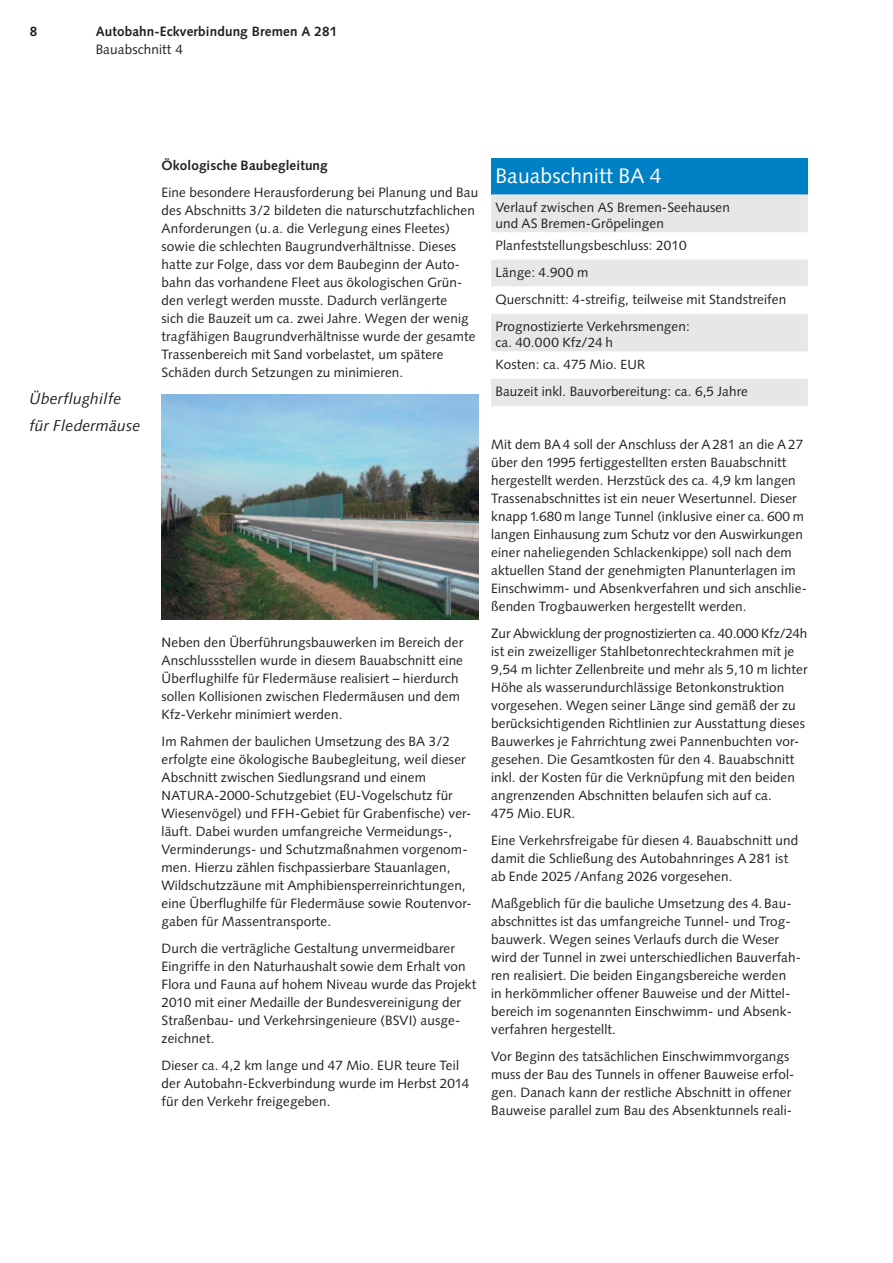
<style>
.page{position:relative;width:893px;height:1263px;background:#fff}
.page>*{position:absolute;margin:0;border:0;box-sizing:border-box;transform-origin:0 0}
._10_Tabellenüberschr{font:21px "Syntax";letter-spacing:.01em;color:#fff}
.t1{font:italic 15.75px/27px "Syntax";letter-spacing:.01em;color:#231f20}
._1_Lauftext{font:13.5px/18px "Syntax";letter-spacing:.01em;color:#231f20}
._8_Tabellentext{font:13.5px/16.5px "Syntax";letter-spacing:.01em;color:#231f20}
._2_Lauftext_bold{font:700 13.5px "Syntax";letter-spacing:.01em;color:#231f20}
.s1{font-size:13.2px}
</style>
<div class="page">
<div style="left:491px;top:158px;width:317px;height:36px;background:#0080c5"></div>
<div style="left:491px;top:194px;width:317px;height:211px;background:#e6e7e9"></div>
<svg style="left:491px;top:232px;width:317px;height:147px"></svg>
<hr style="left:491px;top:405px;width:317px;height:1px;background:#e6e7e9">
<img style="left:162px;top:395px;width:316px;height:225px">
<p class="_2_Lauftext_bold" style="left:30px;top:23px;width:9px">8</p>
<p class="_2_Lauftext_bold" style="left:96px;top:23px;width:243px">Autobahn-Eckverbindung Bremen A 281</p>
<p class="_1_Lauftext" style="left:96px;top:40px;width:89px">Bauabschnitt 4</p>
<p class="t1" style="left:30px;top:385px;width:112px">Überflughilfe für Fledermäuse</p>
<p class="_2_Lauftext_bold" style="left:162px;top:157px;width:168px">Ökologische Baubegleitung</p>
<p class="_1_Lauftext" style="left:162px;top:183px;width:318px">Eine besondere Herausforderung bei Planung und Bau des Abschnitts 3/2 bildeten die naturschutzfachlichen Anforderungen (u. a. die Verlegung eines Fleetes) sowie die schlechten Baugrundverhältnisse. Dieses hatte zur Folge, dass vor dem Baubeginn der Auto&shy;bahn das vorhandene Fleet aus ökologischen Grün&shy;den verlegt werden musste. Dadurch verlängerte<br>sich die Bauzeit um ca. zwei Jahre. Wegen der wenig tragfähigen Baugrundverhältnisse wurde der gesamte Trassenbereich mit Sand vorbelastet, um spätere Schäden durch Setzungen zu minimieren.</p>
<p class="_1_Lauftext" style="left:162px;top:633px;width:303px">Neben den Überführungsbauwerken im Bereich der Anschlussstellen wurde in diesem Bauabschnitt eine Überflughilfe für Fledermäuse realisiert – hierdurch sollen Kollisionen zwischen Fledermäusen und dem Kfz-Verkehr minimiert werden.</p>
<p class="_1_Lauftext" style="left:162px;top:732px;width:311px">Im Rahmen der baulichen Umsetzung des BA 3/2 erfolgte eine ökologische Baubegleitung, weil dieser Abschnitt zwischen Siedlungsrand und einem <span class="s1">NATURA</span>-2000-Schutzgebiet (EU-Vogelschutz für Wiesenvögel) und <span class="s1">FFH</span>-Gebiet für Grabenfische) ver&shy;läuft. Dabei wurden umfangreiche Vermeidungs-, Verminderungs- und Schutzmaßnahmen vorgenom&shy;men. Hierzu zählen fischpassierbare Stauanlagen, Wildschutzzäune mit Amphibiensperreinrichtungen, eine Überflughilfe für Fledermäuse sowie Routenvor&shy;gaben für Massentransporte.</p>
<p class="_1_Lauftext" style="left:162px;top:939px;width:316px">Durch die verträgliche Gestaltung unvermeidbarer Eingriffe in den Naturhaushalt sowie dem Erhalt von Flora und Fauna auf hohem Niveau wurde das Projekt 2010 mit einer Medaille der Bundesvereinigung der Straßenbau- und Verkehrsingenieure (BSVI) ausge&shy;zeichnet.</p>
<p class="_1_Lauftext" style="left:162px;top:1056px;width:309px">Dieser ca. 4,2 km lange und 47 Mio. EUR teure Teil der Autobahn-Eckverbindung wurde im Herbst 2014 für den Verkehr freigegeben.</p>
<p class="_10_Tabellenüberschr" style="left:495px;top:163px;width:168px">Bauabschnitt BA 4</p>
<p class="_8_Tabellentext" style="left:495px;top:199px;width:236px">Verlauf zwischen AS Bremen-Seehausen und AS Bremen-Gröpelingen</p>
<p class="_8_Tabellentext" style="left:495px;top:237px;width:193px">Planfeststellungsbeschluss: 2010</p>
<p class="_8_Tabellentext" style="left:495px;top:264px;width:94px">Länge: 4.900 m</p>
<p class="_8_Tabellentext" style="left:495px;top:291px;width:292px">Querschnitt: 4-streifig, teilweise mit Standstreifen</p>
<p class="_8_Tabellentext" style="left:495px;top:318px;width:196px">Prognostizierte Verkehrsmengen: ca. 40.000 Kfz/24 h</p>
<p class="_8_Tabellentext" style="left:495px;top:356px;width:151px">Kosten: ca. 475 Mio. <span class="s1">EUR</span></p>
<p class="_8_Tabellentext" style="left:495px;top:383px;width:254px">Bauzeit inkl. Bauvorbereitung: ca. 6,5 Jahre</p>
<p class="_1_Lauftext" style="left:491px;top:435px;width:317px">Mit dem BA 4 soll der Anschluss der A 281 an die A 27 über den 1995 fertiggestellten ersten Bauabschnitt hergestellt werden. Herzstück des ca. 4,9 km langen Trassenabschnittes ist ein neuer Wesertunnel. Dieser knapp 1.680 m lange Tunnel (inklusive einer ca. 600 m langen Einhausung zum Schutz vor den Auswirkungen einer naheliegenden Schlackenkippe) soll nach dem aktuellen Stand der genehmigten Planunterlagen im Einschwimm- und Absenkverfahren und sich anschlie&shy;ßenden Trogbauwerken hergestellt werden.</p>
<p class="_1_Lauftext" style="left:491px;top:624px;width:318px">Zur Abwicklung der prognostizierten ca. 40.000 Kfz/24h ist ein zweizelliger Stahlbetonrechteckrahmen mit je 9,54 m lichter Zellenbreite und mehr als 5,10 m lichter Höhe als wasserundurchlässige Betonkonstruktion vorgesehen. Wegen seiner Länge sind gemäß der zu berücksichtigenden Richtlinien zur Ausstattung dieses Bauwerkes je Fahrrichtung zwei Pannenbuchten vor&shy;gesehen. Die Gesamtkosten für den 4. Bauabschnitt inkl. der Kosten für die Verknüpfung mit den beiden angrenzenden Abschnitten belaufen sich auf ca.<br>475 Mio. EUR.</p>
<p class="_1_Lauftext" style="left:491px;top:831px;width:309px">Eine Verkehrsfreigabe für diesen 4. Bauabschnitt und damit die Schließung des Autobahnringes A 281 ist ab Ende 2025 /Anfang 2026 vorgesehen.</p>
<p class="_1_Lauftext" style="left:491px;top:894px;width:311px">Maßgeblich für die bauliche Umsetzung des 4. Bau&shy;abschnittes ist das umfangreiche Tunnel- und Trog&shy;bauwerk. Wegen seines Verlaufs durch die Weser wird der Tunnel in zwei unterschiedlichen Bauverfah&shy;ren realisiert. Die beiden Eingangsbereiche werden<br>in herkömmlicher offener Bauweise und der Mittel&shy;bereich im sogenannten Einschwimm- und Absenk&shy;verfahren hergestellt.</p>
<p class="_1_Lauftext" style="left:491px;top:1047px;width:305px">Vor Beginn des tatsächlichen Einschwimmvorgangs muss der Bau des Tunnels in offener Bauweise erfol&shy;gen. Danach kann der restliche Abschnitt in offener Bauweise parallel zum Bau des Absenktunnels reali-</p>
</div>
